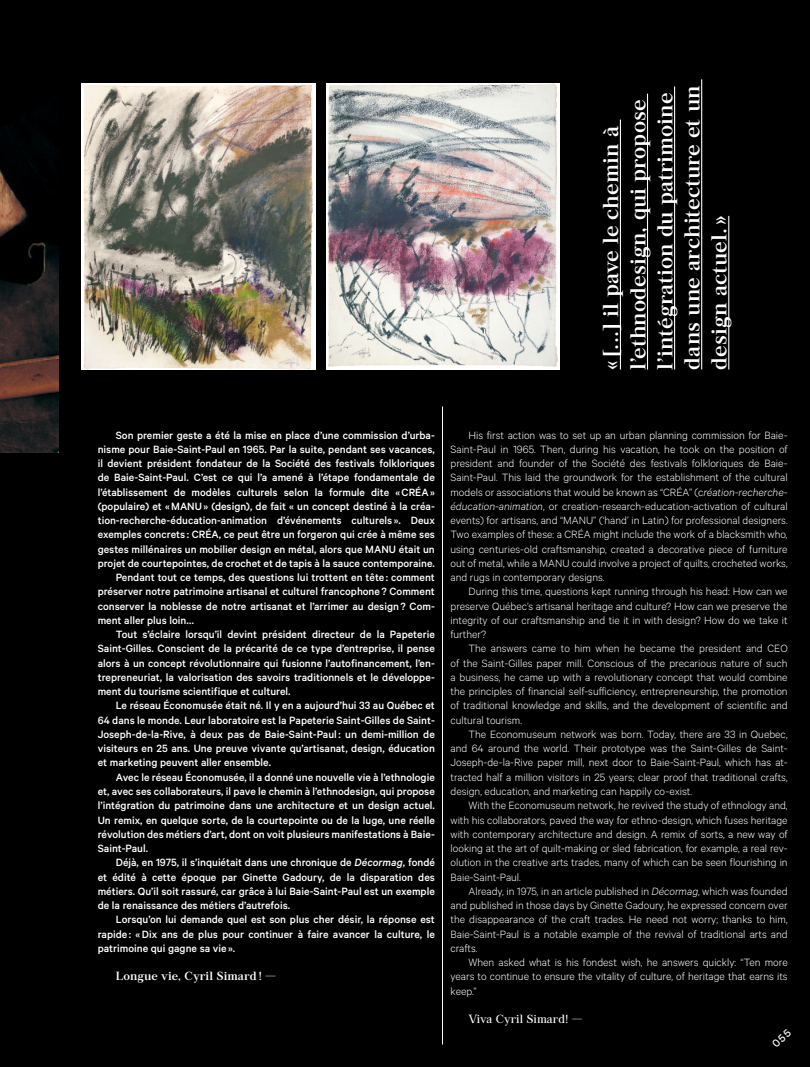
<style>
.page{position:relative;width:810px;height:1067px;background:#000}
.page>*{position:absolute;margin:0;border:0;box-sizing:border-box;transform-origin:0 0}
.t1{font:600 21.62px/27.1px "Archive";color:#fff}
.t2{font:300 11.88px/14.2px "Calibre";color:#fff;text-align:justify}
.t3{font:500 11.88px "Calibre";color:#fff}
.t4{font:600 11.88px "Archive";color:#fff}
.t5{font:11.88px "Archive";color:#fff}
.s1{font-style:italic}
</style>
<div class="page">
<hr style="left:442px;top:406px;width:1px;height:638px;background:#fff">
<hr style="left:620px;top:120px;width:1px;height:249px;background:#fff">
<hr style="left:647px;top:94px;width:1px;height:275px;background:#fff">
<hr style="left:674px;top:86px;width:1px;height:283px;background:#fff">
<hr style="left:701px;top:79px;width:1px;height:290px;background:#fff">
<hr style="left:728px;top:216px;width:1px;height:153px;background:#fff">
<img style="left:82px;top:83px;width:234px;height:286px">
<img style="left:326px;top:83px;width:234px;height:286px">
<img style="left:0;top:126px;width:58px;height:326px">
<h1 class="t1" style="left:597px;top:369px;width:285px;rotate:-90deg">« [...] il pave le chemin à l’ethnodesign, qui propose l’intégration du patrimoine dans une architecture et un design actuel.»</h1>
<p class="t3" style="left:116px;top:428px;width:321px">Son premier geste a été la mise en place d’une commission d’urba-</p>
<p class="t3" style="left:98px;top:442px;width:339px">nisme pour Baie-Saint-Paul en 1965. Par la suite, pendant ses vacances,</p>
<p class="t3" style="left:98px;top:456px;width:339px">il devient président fondateur de la Société des festivals folkloriques</p>
<p class="t3" style="left:98px;top:471px;width:339px">de Baie-Saint-Paul. C’est ce qui l’a amené à l’étape fondamentale de</p>
<p class="t3" style="left:98px;top:485px;width:339px">l’établissement de modèles culturels selon la formule dite «CRÉA»</p>
<p class="t3" style="left:98px;top:499px;width:339px">(populaire) et «MANU» (design), de fait « un concept destiné à la créa-</p>
<p class="t3" style="left:98px;top:513px;width:339px">tion-recherche-éducation-animation d’événements culturels ». Deux</p>
<p class="t3" style="left:98px;top:528px;width:339px">exemples concrets : CRÉA, ce peut être un forgeron qui crée à même ses</p>
<p class="t3" style="left:98px;top:542px;width:339px">gestes millénaires un mobilier design en métal, alors que MANU était un</p>
<p class="t3" style="left:98px;top:556px;width:339px">projet de courtepointes, de crochet et de tapis à la sauce contemporaine.</p>
<p class="t3" style="left:116px;top:570px;width:321px">Pendant tout ce temps, des questions lui trottent en tête : comment</p>
<p class="t3" style="left:98px;top:585px;width:339px">préserver notre patrimoine artisanal et culturel francophone ? Comment</p>
<p class="t3" style="left:98px;top:599px;width:339px">conserver la noblesse de notre artisanat et l’arrimer au design? Com-</p>
<p class="t3" style="left:98px;top:613px;width:98px">ment aller plus loin…</p>
<p class="t3" style="left:116px;top:627px;width:321px">Tout s’éclaire lorsqu’il devint président directeur de la Papeterie</p>
<p class="t3" style="left:98px;top:642px;width:339px">Saint-Gilles. Conscient de la précarité de ce type d’entreprise, il pense</p>
<p class="t3" style="left:98px;top:656px;width:339px">alors à un concept révolutionnaire qui fusionne l’autofinancement, l’en-</p>
<p class="t3" style="left:98px;top:670px;width:339px">trepreneuriat, la valorisation des savoirs traditionnels et le développe-</p>
<p class="t3" style="left:98px;top:684px;width:194px">ment du tourisme scientifique et culturel.</p>
<p class="t3" style="left:116px;top:699px;width:321px">Le réseau Économusée était né. Il y en a aujourd’hui 33 au Québec et</p>
<p class="t3" style="left:98px;top:713px;width:339px">64 dans le monde. Leur laboratoire est la Papeterie Saint-Gilles de Saint-</p>
<p class="t3" style="left:98px;top:727px;width:339px">Joseph-de-la-Rive, à deux pas de Baie-Saint-Paul : un demi-million de</p>
<p class="t3" style="left:98px;top:741px;width:339px">visiteurs en 25 ans. Une preuve vivante qu’artisanat, design, éducation</p>
<p class="t3" style="left:98px;top:756px;width:175px">et marketing peuvent aller ensemble.</p>
<p class="t3" style="left:116px;top:770px;width:321px">Avec le réseau Économusée, il a donné une nouvelle vie à l’ethnologie</p>
<p class="t3" style="left:98px;top:784px;width:339px">et, avec ses collaborateurs, il pave le chemin à l’ethnodesign, qui propose</p>
<p class="t3" style="left:98px;top:798px;width:339px">l’intégration du patrimoine dans une architecture et un design actuel.</p>
<p class="t3" style="left:98px;top:813px;width:339px">Un remix, en quelque sorte, de la courtepointe ou de la luge, une réelle</p>
<p class="t3" style="left:98px;top:827px;width:339px">révolution des métiers d’art, dont on voit plusieurs manifestations à Baie-</p>
<p class="t3" style="left:98px;top:841px;width:52px">Saint-Paul.</p>
<p class="t3" style="left:116px;top:855px;width:321px">Déjà, en 1975, il s’inquiétait dans une chronique de <span class="s1">Décormag</span>, fondé</p>
<p class="t3" style="left:98px;top:870px;width:339px">et édité à cette époque par Ginette Gadoury, de la disparation des</p>
<p class="t3" style="left:98px;top:884px;width:339px">métiers. Qu’il soit rassuré, car grâce à lui Baie-Saint-Paul est un exemple</p>
<p class="t3" style="left:98px;top:898px;width:194px">de la renaissance des métiers d’autrefois.</p>
<p class="t3" style="left:116px;top:912px;width:321px">Lorsqu’on lui demande quel est son plus cher désir, la réponse est</p>
<p class="t3" style="left:98px;top:927px;width:339px">rapide : «Dix ans de plus pour continuer à faire avancer la culture, le</p>
<p class="t3" style="left:98px;top:941px;width:139px">patrimoine qui gagne sa vie ».</p>
<p class="t4" style="left:116px;top:969px;width:162px">Longue vie, Cyril Simard! —</p>
<p class="t2" style="left:451px;top:427px;width:339px;text-indent:18px">His first action was to set up an urban planning commission for Baie-Saint-Paul in 1965. Then, during his vacation, he took on the position of president and founder of the Société des festivals folkloriques de Baie-Saint-Paul. This laid the groundwork for the establishment of the cultural models or associations that would be known as “CRÉA” (c<span class="s1">réation-recherche&shy;éducation-animation</span>, or creation-research-education-activation of cultural events) for artisans, and “MANU” (‘hand’ in Latin) for professional designers.<br>Two examples of these: a CRÉA might include the work of a blacksmith who, using centuries-old craftsmanship, created a decorative piece of furniture out of metal, while a MANU could involve a project of quilts, crocheted works, and rugs in contemporary designs.</p>
<p class="t2" style="left:451px;top:584px;width:339px;text-indent:18px">During this time, questions kept running through his head: How can we preserve Québec’s artisanal heritage and culture? How can we preserve the integrity of our craftsmanship and tie it in with design? How do we take it further?</p>
<p class="t2" style="left:451px;top:641px;width:339px;text-indent:18px">The answers came to him when he became the president and CEO of the Saint-Gilles paper mill. Conscious of the precarious nature of such a business, he came up with a revolutionary concept that would combine the principles of financial self-sufficiency, entrepreneurship, the promotion of traditional knowledge and skills, and the development of scientific and cultural tourism.</p>
<p class="t2" style="left:451px;top:726px;width:339px;text-indent:18px">The Economuseum network was born. Today, there are 33 in Quebec, and 64 around the world. Their prototype was the Saint-Gilles de Saint-Joseph-de-la-Rive paper mill, next door to Baie-Saint-Paul, which has at&shy;tracted half a million visitors in 25 years; clear proof that traditional crafts, design, education, and marketing can happily co-exist.</p>
<p class="t2" style="left:451px;top:798px;width:339px;text-indent:18px">With the Economuseum network, he revived the study of ethnology and, with his collaborators, paved the way for ethno-design, which fuses heritage with contemporary architecture and design. A remix of sorts, a new way of looking at the art of quilt-making or sled fabrication, for example, a real rev&shy;olution in the creative arts trades, many of which can be seen flourishing in Baie-Saint-Paul.</p>
<p class="t2" style="left:451px;top:883px;width:339px;text-indent:18px">Already, in 1975, in an article published in <span class="s1">Décormag</span>, which was founded and published in those days by Ginette Gadoury, he expressed concern over the disappearance of the craft trades. He need not worry; thanks to him, Baie-Saint-Paul is a notable example of the revival of traditional arts and crafts.</p>
<p class="t2" style="left:451px;top:954px;width:339px;text-indent:18px">When asked what is his fondest wish, he answers quickly: “Ten more years to continue to ensure the vitality of culture, of heritage that earns its keep.”</p>
<p class="t5" style="left:469px;top:1012px;width:115px">Viva Cyril Simard! —</p>
</div>
